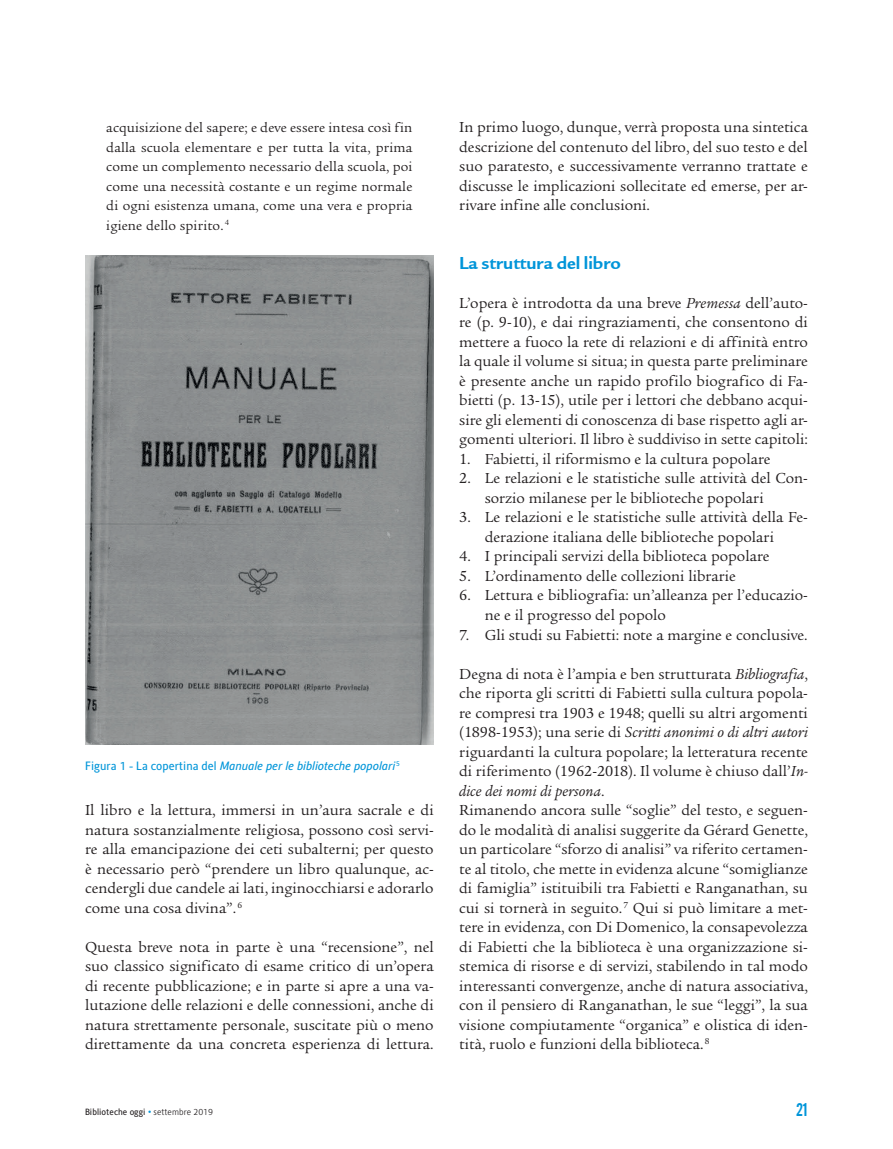
<style>
.page{position:relative;width:893px;height:1149px;background:#fff}
.page>*{position:absolute;margin:0;border:0;box-sizing:border-box;transform-origin:0 0}
.t1{font:18.75px "Legacy Sans ITCTT Bold";color:#0095d9}
.t2{font:18px "Alternate Gothic No 2 BT";color:#0095d9}
.t3{font:15.75px/19.5px "Legacy Ser ITC";color:#231f20;text-align:justify}
.t4{font:14.25px/19.5px "Legacy Ser ITC";letter-spacing:.01em;color:#231f20;text-align:justify}
.t5{font:italic 12px "Alber";color:#0095d9}
.t6{font:9px "Alber";color:#231f20}
.s1{font-style:normal}
.s2{font-style:italic}
.s3{font-weight:700;font-style:italic;color:#0095d9}
.s4{font-weight:300}
</style>
<div class="page">
<img style="left:85px;top:255px;width:349px;height:489px">
<p class="t4" style="left:106px;top:118px;width:308px">acquisizione del sapere; e deve essere intesa così fin dalla scuola elementare e per tutta la vita, prima come un complemento necessario della scuola, poi come una necessità costante e un regime normale di ogni esistenza umana, come una vera e propria igiene dello spirito. <sup>4</sup></p>
<p class="t5" style="left:85px;top:758px;width:316px"><span class="s1">Figura 1 - La copertina del</span> Manuale per le biblioteche popolari<sup>5</sup></p>
<p class="t3" style="left:85px;top:800px;width:350px">Il libro e la lettura, immersi in un’aura sacrale e di natura sostanzialmente religiosa, possono così servi&shy;re alla emancipazione dei ceti subalterni; per questo è necessario però “prendere un libro qualunque, ac&shy;cendergli due candele ai lati, inginocchiarsi e adorarlo come una cosa divina”.<sup>6</sup></p>
<p class="t3" style="left:85px;top:936px;width:350px">Questa breve nota in parte è una “recensione”, nel suo classico significato di esame critico di un’opera di recente pubblicazione; e in parte si apre a una va&shy;lutazione delle relazioni e delle connessioni, anche di natura strettamente personale, suscitate più o meno direttamente da una concreta esperienza di lettura.</p>
<p class="t3" style="left:459px;top:117px;width:350px">In primo luogo, dunque, verrà proposta una sintetica descrizione del contenuto del libro, del suo testo e del suo paratesto, e successivamente verranno trattate e discusse le implicazioni sollecitate ed emerse, per ar&shy;rivare infine alle conclusioni.</p>
<p class="t1" style="left:459px;top:252px;width:163px">La struttura del libro</p>
<p class="t3" style="left:459px;top:293px;width:350px">L’opera è introdotta da una breve <span class="s2">Premessa</span> dell’auto&shy;re (p. 9-10), e dai ringraziamenti, che consentono di mettere a fuoco la rete di relazioni e di affinità entro la quale il volume si situa; in questa parte preliminare è presente anche un rapido profilo biografico di Fa&shy;bietti (p. 13-15), utile per i lettori che debbano acqui&shy;sire gli elementi di conoscenza di base rispetto agli ar&shy;gomenti ulteriori. Il libro è suddiviso in sette capitoli:</p>
<p class="t3" style="left:459px;top:449px;width:313px">1. Fabietti, il riformismo e la cultura popolare</p>
<p class="t3" style="left:485px;top:468px;width:325px;text-indent:-26px">2. Le relazioni e le statistiche sulle attività del Con&shy;sorzio milanese per le biblioteche popolari</p>
<p class="t3" style="left:459px;top:507px;width:350px;text-align:center">3. Le relazioni e le statistiche sulle attività della Fe&shy;derazione italiana delle biblioteche popolari</p>
<p class="t3" style="left:459px;top:546px;width:312px">4. I principali servizi della biblioteca popolare</p>
<p class="t3" style="left:459px;top:566px;width:278px">5. L’ordinamento delle collezioni librarie</p>
<p class="t3" style="left:485px;top:585px;width:325px;text-indent:-26px">6. Lettura e bibliografia: un’alleanza per l’educazio&shy;ne e il progresso del popolo</p>
<p class="t3" style="left:459px;top:624px;width:350px">7. Gli studi su Fabietti: note a margine e conclusive.</p>
<p class="t3" style="left:459px;top:663px;width:350px;text-align:left">Degna di nota è l’ampia e ben strutturata <span class="s2">Bibliografia</span>, che riporta gli scritti di Fabietti sulla cultura popola&shy;re compresi tra 1903 e 1948; quelli su altri argomenti (1898-1953); una serie di <span class="s2">Scritti anonimi o di altri autori </span>riguardanti la cultura popolare; la letteratura recente di riferimento (1962-2018). Il volume è chiuso dall’<span class="s2">In&shy;dice dei nomi di persona</span>.<br>Rimanendo ancora sulle “soglie” del testo, e seguen&shy;do le modalità di analisi suggerite da Gérard Genette, un particolare “sforzo di analisi” va riferito certamen&shy;te al titolo, che mette in evidenza alcune “somiglianze di famiglia” istituibili tra Fabietti e Ranganathan, su cui si tornerà in seguito.<sup>7</sup> Qui si può limitare a met&shy;tere in evidenza, con Di Domenico, la consapevolezza di Fabietti che la biblioteca è una organizzazione si&shy;stemica di risorse e di servizi, stabilendo in tal modo interessanti convergenze, anche di natura associativa, con il pensiero di Ranganathan, le sue “leggi”, la sua visione compiutamente “organica” e olistica di iden&shy;tità, ruolo e funzioni della biblioteca.<sup>8</sup></p>
<p class="t6" style="left:85px;top:1106px;width:129px">Biblioteche oggi <span class="s3">•</span> <span class="s4">settembre 2019</span></p>
<p class="t2" style="left:796px;top:1099px;width:13px">21</p>
</div>
